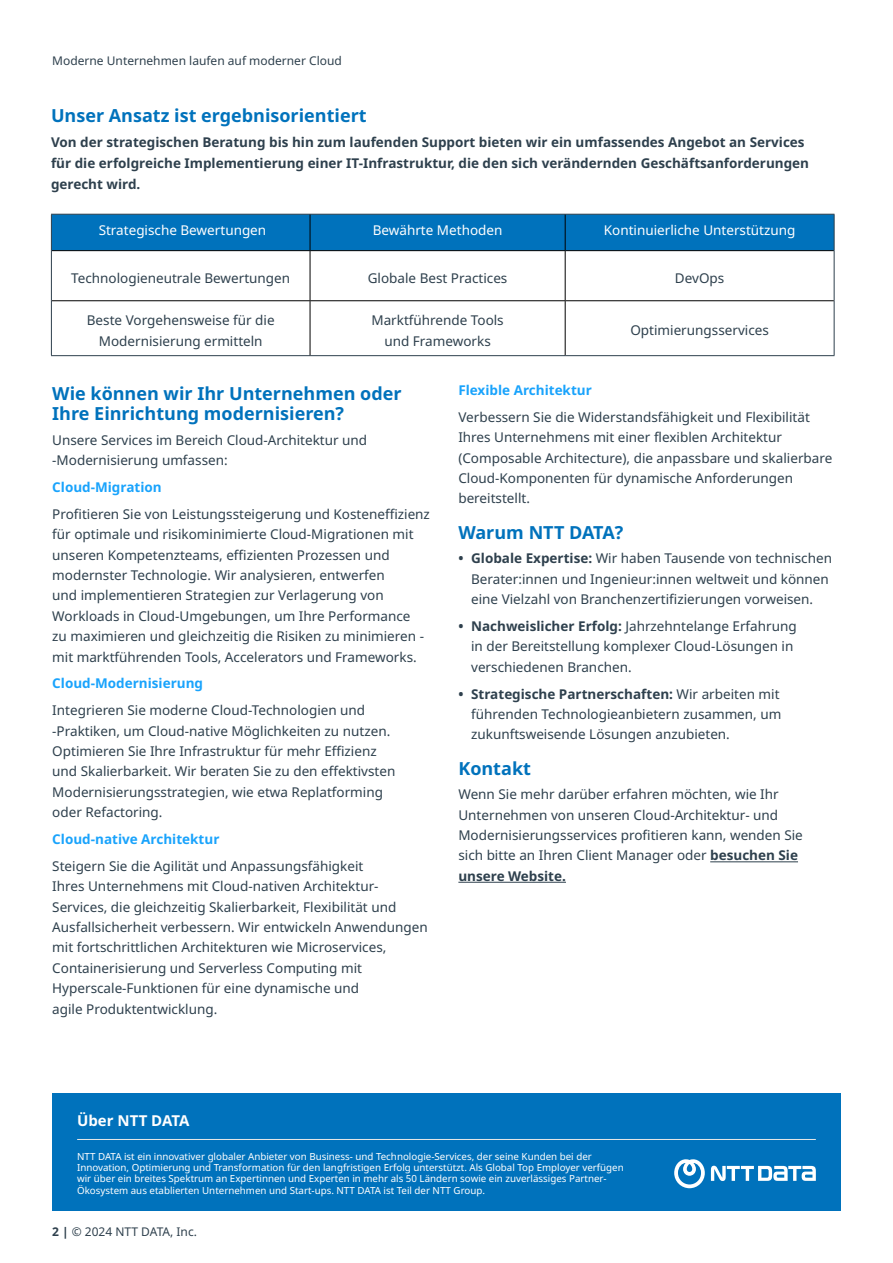
<style>
.page{position:relative;width:893px;height:1263px;background:#fff}
.page>*{position:absolute;margin:0;border:0;box-sizing:border-box;transform-origin:0 0}
.t1{font:700 18px/20.4px "Noto Sans";color:#0072bc}
.t2{font:700 15px "Noto Sans";color:#fff}
.t3{font:13.5px/20.4px "Noto Sans";color:#2e404d}
.t4{font:700 13.5px/21px "Noto Sans";color:#2e404d}
.t5{font:700 13.5px "Noto Sans";color:#19a3fc}
.t6{font:13.5px "Noto Sans";color:#fff}
.t7{font:12px "Noto Sans";color:#2e404d}
.t8{font:9.75px/11.2px "Noto Sans";color:#fff}
.s1{font-weight:700}
</style>
<div class="page">
<hr style="left:710px;top:861px;width:88px;height:1px;background:#2e404d">
<hr style="left:458px;top:882px;width:108px;height:1px;background:#2e404d">
<div style="left:52px;top:1093px;width:789px;height:118px;background:#0072bc"></div>
<svg style="left:674px;top:1159px;width:31px;height:29px"></svg>
<svg style="left:711px;top:1166px;width:105px;height:15px"></svg>
<hr style="left:77px;top:1139px;width:739px;height:1px;background:#e8e8e8">
<div style="left:52px;top:215px;width:782px;height:35px;background:#0072bc"></div>
<hr style="left:51px;top:214px;width:259px;height:1px;background:#2e404d">
<hr style="left:51px;top:215px;width:1px;height:36px;background:#2e404d">
<hr style="left:310px;top:214px;width:255px;height:1px;background:#2e404d">
<hr style="left:565px;top:214px;width:269px;height:1px;background:#2e404d">
<hr style="left:834px;top:215px;width:1px;height:36px;background:#2e404d">
<hr style="left:51px;top:251px;width:1px;height:50px;background:#2e404d">
<hr style="left:834px;top:251px;width:1px;height:50px;background:#2e404d">
<hr style="left:51px;top:301px;width:1px;height:54px;background:#2e404d">
<hr style="left:834px;top:301px;width:1px;height:54px;background:#2e404d">
<hr style="left:51px;top:355px;width:259px;height:1px;background:#2e404d">
<hr style="left:310px;top:355px;width:255px;height:1px;background:#2e404d">
<hr style="left:565px;top:355px;width:269px;height:1px;background:#2e404d">
<hr style="left:310px;top:215px;width:1px;height:35px;background:#000">
<hr style="left:565px;top:215px;width:1px;height:35px;background:#000">
<hr style="left:52px;top:250px;width:258px;height:1px;background:#000">
<hr style="left:310px;top:250px;width:255px;height:1px;background:#000">
<hr style="left:310px;top:251px;width:1px;height:49px;background:#000">
<hr style="left:565px;top:250px;width:269px;height:1px;background:#000">
<hr style="left:565px;top:251px;width:1px;height:49px;background:#000">
<hr style="left:52px;top:300px;width:258px;height:1px;background:#000">
<hr style="left:310px;top:300px;width:255px;height:1px;background:#000">
<hr style="left:310px;top:301px;width:1px;height:54px;background:#000">
<hr style="left:565px;top:300px;width:269px;height:1px;background:#000">
<hr style="left:565px;top:301px;width:1px;height:54px;background:#000">
<p class="t7" style="left:52px;top:54px;width:291px">Moderne Unternehmen laufen auf moderner Cloud</p>
<h1 class="t1" style="left:51px;top:105px;width:317px">Unser Ansatz ist ergebnisorientiert</h1>
<p class="t4" style="left:51px;top:132px;width:760px">Von der strategischen Beratung bis hin zum laufenden Support bieten wir ein umfassendes Angebot an Services für die erfolgreiche Implementierung einer IT-Infrastruktur, die den sich verändernden Geschäftsanforderungen gerecht wird.</p>
<p class="t6" style="left:99px;top:222px;width:169px">Strategische Bewertungen</p>
<p class="t6" style="left:373px;top:222px;width:131px">Bewährte Methoden</p>
<p class="t6" style="left:604px;top:222px;width:193px">Kontinuierliche Unterstützung</p>
<p class="t3" style="left:71px;top:268px;width:220px">Technologieneutrale Bewertungen</p>
<p class="t3" style="left:368px;top:268px;width:141px">Globale Best Practices</p>
<p class="t3" style="left:675px;top:268px;width:51px">DevOps</p>
<p class="t3" style="left:87px;top:310px;width:189px;line-height:21px;text-align:center">Beste Vorgehensweise für die<br>Modernisierung ermitteln</p>
<p class="t3" style="left:371px;top:310px;width:134px;line-height:21px;text-align:center">Marktführende Tools und Frameworks</p>
<p class="t3" style="left:630px;top:321px;width:140px">Optimierungsservices</p>
<h1 class="t1" style="left:52px;top:383px;width:351px">Wie können wir Ihr Unternehmen oder<br>Ihre Einrichtung modernisieren?</h1>
<p class="t3" style="left:52px;top:430px;width:316px">Unsere Services im Bereich Cloud-Architektur und -Modernisierung umfassen:</p>
<p class="t5" style="left:52px;top:479px;width:111px">Cloud-Migration</p>
<p class="t3" style="left:52px;top:504px;width:379px">Profitieren Sie von Leistungssteigerung und Kosteneffizienz für optimale und risikominimierte Cloud-Migrationen mit unseren Kompetenzteams, effizienten Prozessen und modernster Technologie. Wir analysieren, entwerfen<br>und implementieren Strategien zur Verlagerung von Workloads in Cloud-Umgebungen, um Ihre Performance<br>zu maximieren und gleichzeitig die Risiken zu minimieren - mit marktführenden Tools, Accelerators und Frameworks.</p>
<p class="t5" style="left:52px;top:676px;width:152px">Cloud-Modernisierung</p>
<p class="t3" style="left:52px;top:700px;width:345px">Integrieren Sie moderne Cloud-Technologien und -Praktiken, um Cloud-native Möglichkeiten zu nutzen.<br>Optimieren Sie Ihre Infrastruktur für mehr Effizienz und Skalierbarkeit. Wir beraten Sie zu den effektivsten Modernisierungsstrategien, wie etwa Replatforming oder Refactoring.</p>
<p class="t5" style="left:52px;top:831px;width:169px">Cloud-native Architektur</p>
<p class="t3" style="left:52px;top:856px;width:377px">Steigern Sie die Agilität und Anpassungsfähigkeit<br>Ihres Unternehmens mit Cloud-nativen Architektur-Services, die gleichzeitig Skalierbarkeit, Flexibilität und Ausfallsicherheit verbessern. Wir entwickeln Anwendungen mit fortschrittlichen Architekturen wie Microservices, Containerisierung und Serverless Computing mit Hyperscale-Funktionen für eine dynamische und<br>agile Produktentwicklung.</p>
<p class="t5" style="left:458px;top:382px;width:135px">Flexible Architektur</p>
<p class="t3" style="left:458px;top:407px;width:375px">Verbessern Sie die Widerstandsfähigkeit und Flexibilität Ihres Unternehmens mit einer flexiblen Architektur (Composable Architecture), die anpassbare und skalierbare Cloud-Komponenten für dynamische Anforderungen bereitstellt.</p>
<h1 class="t1" style="left:458px;top:522px;width:167px">Warum NTT DATA?</h1>
<p class="t3" style="left:471px;top:548px;width:362px;text-indent:-13px"><span class="s1">• Globale Expertise:</span> Wir haben Tausende von technischen<br>Berater:innen und Ingenieur:innen weltweit und können eine Vielzahl von Branchenzertifizierungen vorweisen.</p>
<p class="t3" style="left:471px;top:616px;width:327px;text-indent:-13px"><span class="s1">• Nachweislicher Erfolg:</span> Jahrzehntelange Erfahrung in der Bereitstellung komplexer Cloud-Lösungen in verschiedenen Branchen.</p>
<p class="t3" style="left:471px;top:684px;width:312px;text-indent:-13px"><span class="s1">• Strategische Partnerschaften:</span> Wir arbeiten mit führenden Technologieanbietern zusammen, um zukunftsweisende Lösungen anzubieten.</p>
<h1 class="t1" style="left:458px;top:758px;width:74px">Kontakt</h1>
<p class="t3" style="left:458px;top:784px;width:346px">Wenn Sie mehr darüber erfahren möchten, wie Ihr Unternehmen von unseren Cloud-Architektur- und Modernisierungsservices profitieren kann, wenden Sie sich bitte an Ihren Client Manager oder <span class="s1">besuchen Sie unsere Website.</span></p>
<p class="t2" style="left:77px;top:1112px;width:114px">Über NTT DATA</p>
<p class="t8" style="left:77px;top:1151px;width:548px">NTT DATA ist ein innovativer globaler Anbieter von Business- und Technologie-Services, der seine Kunden bei der Innovation, Optimierung und Transformation für den langfristigen Erfolg unterstützt. Als Global Top Employer verfügen wir über ein breites Spektrum an Expertinnen und Experten in mehr als 50 Ländern sowie ein zuverlässiges Partner-Ökosystem aus etablierten Unternehmen und Start-ups. NTT DATA ist Teil der NTT Group.</p>
<p class="t7" style="left:52px;top:1225px;width:146px"><span class="s1">2 |</span> © 2024 NTT DATA, Inc.</p>
</div>
